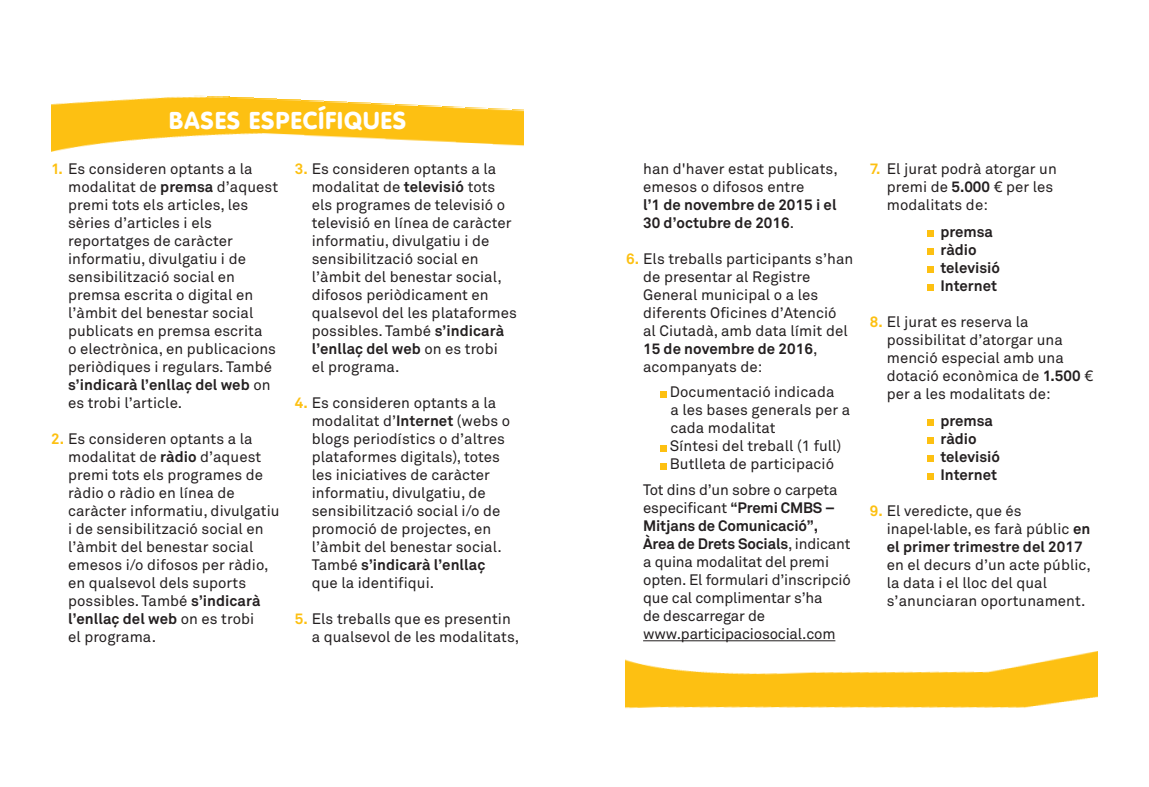
<style>
.page{position:relative;width:1149px;height:787px;background:#fff}
.page>*{position:absolute;margin:0;border:0;box-sizing:border-box;transform-origin:0 0}
.t1{font:900 24px "VAG Rounded";letter-spacing:.05em;color:#fff}
.t2{font:15px/18px "Akkurat";letter-spacing:.005em;color:#231f20}
.t3{font:700 15px/18px "Akkurat";color:#231f20}
.s1{font-weight:700;color:#fdc011}
.s2{font-weight:700}
.s3{font-weight:400}
</style>
<div class="page">
<img style="left:52px;top:95px;width:471px;height:57px">
<div style="left:927px;top:230px;width:6px;height:7px;background:#fdc011"></div>
<div style="left:927px;top:248px;width:6px;height:7px;background:#fdc011"></div>
<div style="left:927px;top:266px;width:6px;height:7px;background:#fdc011"></div>
<div style="left:927px;top:284px;width:6px;height:7px;background:#fdc011"></div>
<div style="left:927px;top:419px;width:6px;height:7px;background:#fdc011"></div>
<div style="left:927px;top:437px;width:6px;height:7px;background:#fdc011"></div>
<div style="left:927px;top:455px;width:6px;height:7px;background:#fdc011"></div>
<div style="left:927px;top:473px;width:6px;height:7px;background:#fdc011"></div>
<div style="left:659px;top:390px;width:7px;height:7px;background:#fdc011"></div>
<div style="left:659px;top:444px;width:7px;height:7px;background:#fdc011"></div>
<div style="left:659px;top:462px;width:7px;height:7px;background:#fdc011"></div>
<img style="left:625px;top:640px;width:472px;height:69px">
<h1 class="t1" style="left:169px;top:111px;width:238px">BASES ESPECÍFIQUES</h1>
<p class="t2" style="left:68px;top:161px;width:211px;text-indent:-17px"><span class="s1">1.</span> Es consideren optants a la modalitat de <span class="s2">premsa</span> d’aquest premi tots els articles, les sèries d’articles i els reportatges de caràcter informatiu, divulgatiu i de sensibilització social en premsa escrita o digital en l’àmbit del benestar social publicats en premsa escrita<br>o electrònica, en publicacions periòdiques i regulars. També <span class="s2">s’indicarà l’enllaç del web</span> on es trobi l’article.</p>
<p class="t2" style="left:68px;top:431px;width:213px;text-indent:-17px"><span class="s1">2.</span> Es consideren optants a la modalitat de <span class="s2">ràdio</span> d’aquest premi tots els programes de ràdio o ràdio en línea de caràcter informatiu, divulgatiu i de sensibilització social en l’àmbit del benestar social emesos i/o difosos per ràdio, en qualsevol dels suports possibles. També <span class="s2">s’indicarà l’enllaç del web</span> on es trobi<br>el programa.</p>
<p class="t2" style="left:311px;top:161px;width:206px;text-indent:-17px"><span class="s1">3.</span> Es consideren optants a la modalitat de <span class="s2">televisió</span> tots els programes de televisió o televisió en línea de caràcter informatiu, divulgatiu i de sensibilització social en l’àmbit del benestar social, difosos periòdicament en qualsevol del les plataformes possibles. També <span class="s2">s’indicarà l’enllaç del web</span> on es trobi<br>el programa.</p>
<p class="t2" style="left:311px;top:395px;width:200px;text-indent:-17px"><span class="s1">4.</span> Es consideren optants a la modalitat d’<span class="s2">Internet</span> (webs o blogs periodístics o d’altres plataformes digitals), totes les iniciatives de caràcter informatiu, divulgatiu, de sensibilització social i/o de promoció de projectes, en l’àmbit del benestar social.<br>També <span class="s2">s’indicarà l’enllaç </span>que la identifiqui.</p>
<p class="t2" style="left:311px;top:611px;width:209px;text-indent:-17px"><span class="s1">5.</span> Els treballs que es presentin a qualsevol de les modalitats,</p>
<p class="t2" style="left:643px;top:161px;width:196px">han d'haver estat publicats, emesos o difosos entre</p>
<p class="t3" style="left:643px;top:197px;width:195px">l’1 de novembre de 2015 i el<br>30 d’octubre de 2016<span class="s3">.</span></p>
<p class="t2" style="left:643px;top:251px;width:212px;text-indent:-17px"><span class="s1">6.</span> Els treballs participants s’han de presentar al Registre<br>General municipal o a les diferents Oficines d’Atenció<br>al Ciutadà, amb data límit del<br><span class="s2">15 de novembre de 2016</span>, acompanyats de:</p>
<p class="t2" style="left:669px;top:385px;width:182px">Documentació indicada<br>a les bases generals per a cada modalitat<br>Síntesi del treball (1 full)<br>Butlleta de participació</p>
<p class="t2" style="left:643px;top:482px;width:209px">Tot dins d’un sobre o carpeta especificant <span class="s2">“Premi CMBS –<br>Mitjans de Comunicació”,<br>Àrea de Drets Socials</span>, indicant a quina modalitat del premi opten. El formulari d’inscripció que cal complimentar s’ha<br>de descarregar de www.participaciosocial.com</p>
<p class="t2" style="left:886px;top:161px;width:171px;text-indent:-17px"><span class="s1">7.</span> El jurat podrà atorgar un premi de <span class="s2">5.000</span> € per les modalitats de:</p>
<p class="t3" style="left:940px;top:224px;width:61px">premsa ràdio televisió<br>Internet</p>
<p class="t2" style="left:886px;top:314px;width:208px;text-indent:-17px"><span class="s1">8.</span> El jurat es reserva la possibilitat d’atorgar una menció especial amb una dotació econòmica de <span class="s2">1.500</span> € per a les modalitats de:</p>
<p class="t3" style="left:940px;top:413px;width:61px">premsa ràdio televisió<br>Internet</p>
<p class="t2" style="left:886px;top:503px;width:205px;text-indent:-17px"><span class="s1">9.</span> El veredicte, que és inapel·lable, es farà públic <span class="s2">en el primer trimestre del 2017</span></p>
<p class="t2" style="left:886px;top:557px;width:205px">en el decurs d’un acte públic, la data i el lloc del qual s’anunciaran oportunament.</p>
</div>
